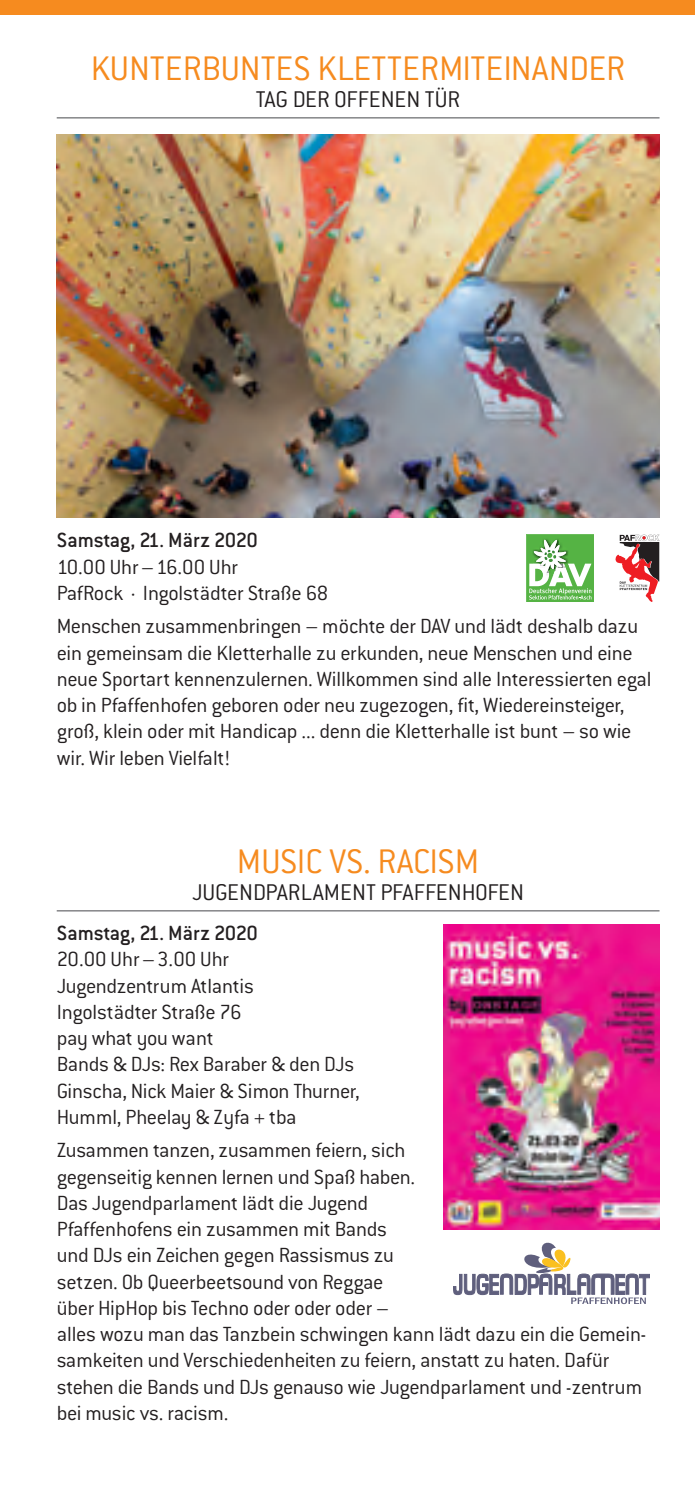
<style>
.page{position:relative;width:695px;height:1489px;background:#fff}
.page>*{position:absolute;margin:0;border:0;box-sizing:border-box;transform-origin:0 0}
.t1{font:300 37.5px "Conduit ITC Std";color:#f68b1f}
.t2{font:300 25px "Conduit ITC Std";color:#231f20}
.t3{font:300 22.5px/26.2px "Conduit ITC Std";letter-spacing:-.015em;color:#231f20}
.t4{font:500 22.5px "Conduit ITC Std";letter-spacing:-.015em;color:#231f20}
</style>
<div class="page">
<hr style="left:57px;top:117px;width:602px;height:1px;background:#6c6d70">
<hr style="left:57px;top:910px;width:602px;height:1px;background:#6c6d70">
<div style="left:0;top:0;width:694px;height:14px;background:#f68b1f"></div>
<img style="left:443px;top:924px;width:216px;height:305px">
<svg style="left:453px;top:1242px;width:196px;height:61px"></svg>
<svg style="left:615px;top:534px;width:44px;height:68px"></svg>
<svg style="left:526px;top:534px;width:68px;height:68px"></svg>
<img style="left:57px;top:135px;width:602px;height:382px">
<h1 class="t1" style="left:91px;top:57px;width:536px">KUNTERBUNTES KLETTERMITEINANDER</h1>
<p class="t2" style="left:256px;top:91px;width:206px">TAG DER OFFENEN TÜR</p>
<p class="t4" style="left:57px;top:531px;width:203px">Samstag, 21. März 2020</p>
<p class="t3" style="left:57px;top:556px;width:273px">10.00 Uhr–16.00 Uhr<br>PafRock · Ingolstädter Straße 68</p>
<p class="t3" style="left:57px;top:615px;width:596px">Menschen zusammenbringen – möchte der DAV und lädt deshalb dazu ein gemeinsam die Kletterhalle zu erkunden, neue Menschen und eine neue Sportart kennenzulernen. Willkommen sind alle Interessierten egal ob in Pfaffenhofen geboren oder neu zugezogen, fit, Wiedereinsteiger, groß, klein oder mit Handicap ... denn die Kletterhalle ist bunt – so wie wir. Wir leben Vielfalt!</p>
<h1 class="t1" style="left:237px;top:849px;width:244px">MUSIC VS. RACISM</h1>
<p class="t2" style="left:192px;top:883px;width:333px">JUGENDPARLAMENT PFAFFENHOFEN</p>
<p class="t4" style="left:57px;top:923px;width:203px">Samstag, 21. März 2020</p>
<p class="t3" style="left:57px;top:948px;width:305px">20.00 Uhr–3.00 Uhr<br>Jugendzentrum Atlantis<br>Ingolstädter Straße 76<br>pay what you want<br>Bands &amp; DJs: Rex Baraber &amp; den DJs<br>Ginscha, Nick Maier &amp; Simon Thurner,<br>Humml, Pheelay &amp; Zyfa + tba</p>
<p class="t3" style="left:57px;top:1139px;width:591px">Zusammen tanzen, zusammen feiern, sich<br>gegenseitig kennen lernen und Spaß haben.<br>Das Jugendparlament lädt die Jugend<br>Pfaffenhofens ein zusammen mit Bands<br>und DJs ein Zeichen gegen Rassismus zu<br>setzen. Ob Queerbeetsound von Reggae<br>über HipHop bis Techno oder oder oder –<br>alles wozu man das Tanzbein schwingen kann lädt dazu ein die Gemein&shy;samkeiten und Verschiedenheiten zu feiern, anstatt zu haten. Dafür stehen die Bands und DJs genauso wie Jugendparlament und -zentrum bei music vs. racism.</p>
</div>
